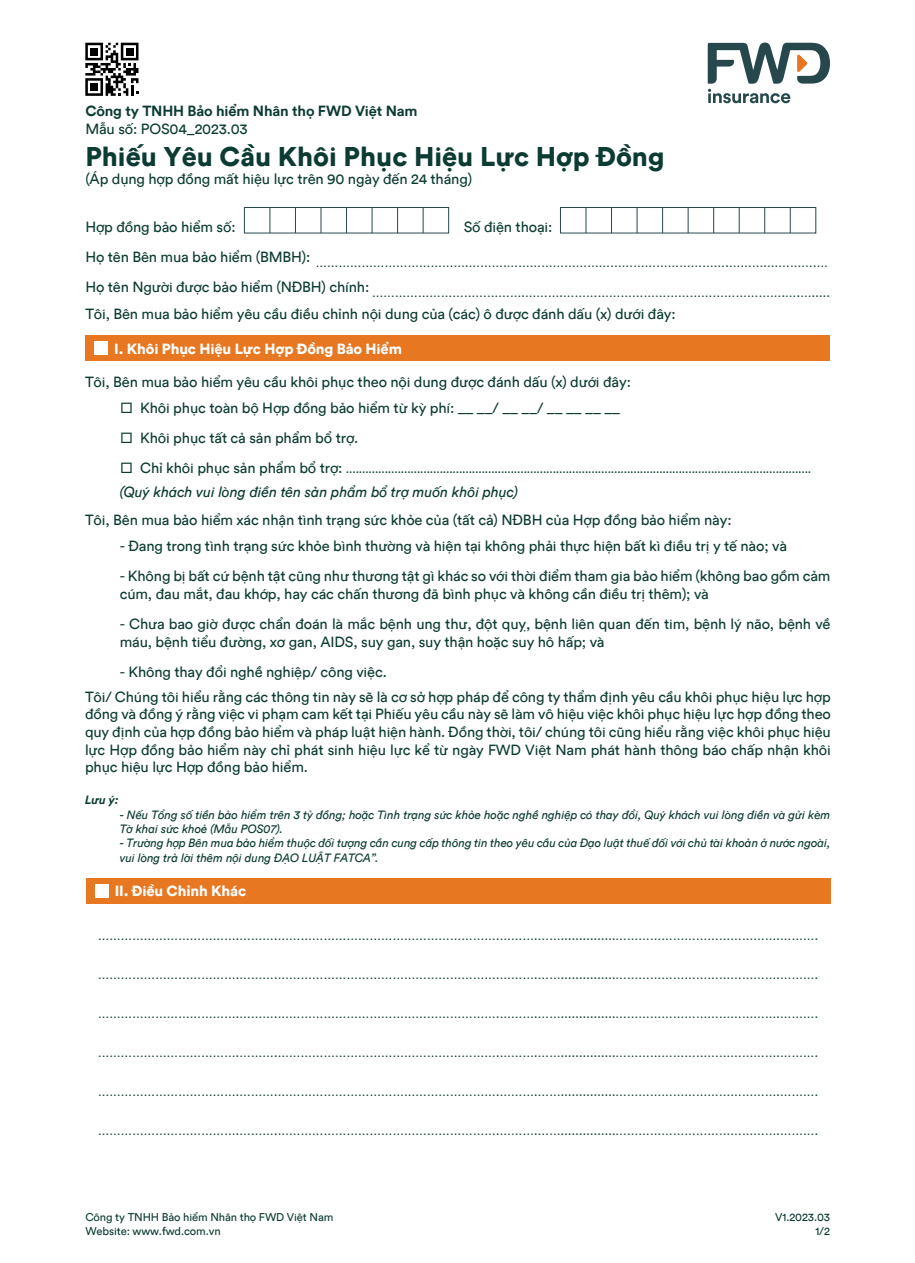
<style>
.page{position:relative;width:915px;height:1263px;background:#fff}
.page>*{position:absolute;margin:0;border:0;box-sizing:border-box;transform-origin:0 0}
.t1{font:900 27px "Circular Std";color:#0b3b32}
.t2{font:14.7px/17.7px "Circular Std";letter-spacing:-.01em;color:#0b3b32}
.t3{font:italic 14.7px "Circular Std";letter-spacing:-.01em;color:#0b3b32}
.t4{font:900 14.7px "Circular Std";letter-spacing:-.01em;color:#fff}
.t5{font:700 14.7px "Circular Std";letter-spacing:-.01em;color:#0b3b32}
.t6{font:12px "Circular Std";color:#0b3b32}
.t7{font:italic 12px/14.4px "Circular Std";letter-spacing:-.01em;color:#0b3b32}
.t8{font:italic 700 12px "Circular Std";color:#0b3b32}
.t9{font:11.25px/13.5px "Circular Std";letter-spacing:-.01em;color:#0b3b32}
.s1{font-size:14.7px}
</style>
<div class="page">
<div style="left:86px;top:878px;width:744px;height:25px;background:#e87722"></div>
<div style="left:96px;top:884px;width:13px;height:13px;background:#fff"></div>
<svg style="left:707px;top:43px;width:122px;height:60px"></svg>
<svg style="left:85px;top:43px;width:53px;height:53px"></svg>
<div style="left:90px;top:48px;width:8px;height:7px;background:#000"></div>
<div style="left:126px;top:48px;width:7px;height:7px;background:#000"></div>
<div style="left:90px;top:83px;width:8px;height:8px;background:#000"></div>
<div style="left:244px;top:207px;width:205px;height:26px;border:1px solid #26484d"></div>
<svg style="left:422px;top:207px;width:1px;height:26px"></svg>
<svg style="left:397px;top:207px;width:1px;height:26px"></svg>
<svg style="left:371px;top:207px;width:1px;height:26px"></svg>
<svg style="left:346px;top:207px;width:1px;height:26px"></svg>
<svg style="left:320px;top:207px;width:1px;height:26px"></svg>
<svg style="left:295px;top:207px;width:1px;height:26px"></svg>
<svg style="left:269px;top:207px;width:1px;height:26px"></svg>
<div style="left:560px;top:207px;width:255px;height:26px;border:1px solid #26484d"></div>
<svg style="left:789px;top:207px;width:1px;height:26px"></svg>
<svg style="left:764px;top:207px;width:1px;height:26px"></svg>
<svg style="left:738px;top:207px;width:1px;height:26px"></svg>
<svg style="left:713px;top:207px;width:1px;height:26px"></svg>
<svg style="left:687px;top:207px;width:1px;height:26px"></svg>
<svg style="left:662px;top:207px;width:1px;height:26px"></svg>
<svg style="left:636px;top:207px;width:1px;height:26px"></svg>
<svg style="left:611px;top:207px;width:1px;height:26px"></svg>
<svg style="left:585px;top:207px;width:1px;height:26px"></svg>
<div style="left:85px;top:336px;width:744px;height:25px;background:#e87722"></div>
<div style="left:94px;top:342px;width:14px;height:13px;background:#fff"></div>
<p class="t5" style="left:85px;top:100px;width:334px">Công ty TNHH Bảo hiểm Nhân thọ FWD Việt Nam</p>
<p class="t2" style="left:85px;top:119px;width:164px">Mẫu số: POS04_2023.03</p>
<h1 class="t1" style="left:85px;top:137px;width:580px">Phiếu Yêu Cầu Khôi Phục Hiệu Lực Hợp Đồng</h1>
<p class="t2" style="left:85px;top:169px;width:388px">(Áp dụng hợp đồng mất hiệu lực trên 90 ngày đến 24 tháng)</p>
<p class="t2" style="left:85px;top:217px;width:152px">Hợp đồng bảo hiểm số:</p>
<p class="t2" style="left:463px;top:217px;width:90px">Số điện thoại:</p>
<p class="t6" style="left:85px;top:254px;width:743px"><sup>Họ</sup> <sup>tên</sup> <sup>Bên</sup> <sup>mua</sup> <sup>bảo</sup> <sup>hiểm</sup> <sup>(BMBH):</sup> ………………………………….……….………………………………………………….……….………….…</p>
<p class="t6" style="left:85px;top:284px;width:745px"><sup>Họ</sup> <sup>tên</sup> <sup>Người</sup> <sup>được</sup> <sup>bảo</sup> <sup>hiểm</sup> <sup>(NĐBH)</sup> <sup>chính:</sup> ………………………………….……….………………………………………………….….….....</p>
<p class="t2" style="left:85px;top:304px;width:591px">Tôi, Bên mua bảo hiểm yêu cầu điều chỉnh nội dung của (các) ô được đánh dấu (x) dưới đây:</p>
<p class="t4" style="left:114px;top:338px;width:289px">I. Khôi Phục Hiệu Lực Hợp Đồng Bảo Hiểm</p>
<p class="t2" style="left:85px;top:372px;width:547px">Tôi, Bên mua bảo hiểm yêu cầu khôi phục theo nội dung được đánh dấu (x) dưới đây:</p>
<p class="t2" style="left:120px;top:398px;width:502px">□ Khôi phục toàn bộ Hợp đồng bảo hiểm từ kỳ phí: __ __/ __ __/ __ __ __ __</p>
<p class="t2" style="left:120px;top:428px;width:240px">□ Khôi phục tất cả sản phẩm bổ trợ.</p>
<p class="t6" style="left:120px;top:461px;width:693px"><span class="s1">□ Chỉ khôi phục sản phẩm bổ trợ:</span> ................................................................................................................................................</p>
<p class="t3" style="left:120px;top:482px;width:400px">(Quý khách vui lòng điền tên sản phẩm bổ trợ muốn khôi phục)</p>
<p class="t2" style="left:85px;top:510px;width:648px">Tôi, Bên mua bảo hiểm xác nhận tình trạng sức khỏe của (tất cả) NĐBH của Hợp đồng bảo hiểm này:</p>
<p class="t2" style="left:120px;top:536px;width:668px">- Đang trong tình trạng sức khỏe bình thường và hiện tại không phải thực hiện bất kì điều trị y tế nào; và</p>
<p class="t2" style="left:120px;top:566px;width:712px">- Không bị bất cứ bệnh tật cũng như thương tật gì khác so với thời điểm tham gia bảo hiểm (không bao gồm cảm cúm, đau mắt, đau khớp, hay các chấn thương đã bình phục và không cần điều trị thêm); và</p>
<p class="t2" style="left:120px;top:614px;width:712px">- Chưa bao giờ được chẩn đoán là mắc bệnh ung thư, đột quỵ, bệnh liên quan đến tim, bệnh lý não, bệnh về máu, bệnh tiểu đường, xơ gan, AIDS, suy gan, suy thận hoặc suy hô hấp; và</p>
<p class="t2" style="left:120px;top:662px;width:268px">- Không thay đổi nghề nghiệp/ công việc.</p>
<p class="t2" style="left:85px;top:687px;width:747px;text-align:justify">Tôi/ Chúng tôi hiểu rằng các thông tin này sẽ là cơ sở hợp pháp để công ty thẩm định yêu cầu khôi phục hiệu lực hợp đồng và đồng ý rằng việc vi phạm cam kết tại Phiếu yêu cầu này sẽ làm vô hiệu việc khôi phục hiệu lực hợp đồng theo quy định của hợp đồng bảo hiểm và pháp luật hiện hành. Đồng thời, tôi/ chúng tôi cũng hiểu rằng việc khôi phục hiệu lực Hợp đồng bảo hiểm này chỉ phát sinh hiệu lực kể từ ngày FWD Việt Nam phát hành thông báo chấp nhận khôi phục hiệu lực Hợp đồng bảo hiểm.</p>
<p class="t8" style="left:85px;top:791px;width:35px">Lưu ý:</p>
<p class="t7" style="left:120px;top:806px;width:712px">- Nếu Tổng số tiền bảo hiểm trên 3 tỷ đồng; hoặc Tình trạng sức khỏe hoặc nghề nghiệp có thay đổi, Quý khách vui lòng điền và gửi kèm<br>Tờ khai sức khoẻ (Mẫu POS07).</p>
<p class="t7" style="left:120px;top:835px;width:712px">- Trường hợp Bên mua bảo hiểm thuộc đối tượng cần cung cấp thông tin theo yêu cầu của Đạo luật thuế đối với chủ tài khoản ở nước ngoài, vui lòng trả lời thêm nội dung ĐẠO LUẬT FATCA”.</p>
<p class="t4" style="left:115px;top:880px;width:133px">II. Điều Chỉnh Khác</p>
<p class="t6" style="left:98px;top:927px;width:721px">……………………………….……….………………………………………………….……….……...............…………………………………….……….</p>
<p class="t6" style="left:98px;top:966px;width:721px">……………………………….……….………………………………………………….……….……...............…………………………………….……….</p>
<p class="t6" style="left:98px;top:1005px;width:721px">……………………………….……….………………………………………………….……….……...............…………………………………….……….</p>
<p class="t6" style="left:98px;top:1044px;width:721px">……………………………….……….………………………………………………….……….……...............…………………………………….……….</p>
<p class="t6" style="left:98px;top:1083px;width:721px">……………………………….……….………………………………………………….……….……...............…………………………………….……….</p>
<p class="t6" style="left:98px;top:1122px;width:721px">……………………………….……….………………………………………………….……….……...............…………………………………….……….</p>
<p class="t9" style="left:85px;top:1210px;width:249px">Công ty TNHH Bảo hiểm Nhân thọ FWD Việt Nam<br>Website: www.fwd.com.vn</p>
<p class="t9" style="left:775px;top:1210px;width:56px;text-align:right">V1.2023.03<br>1/2</p>
</div>
